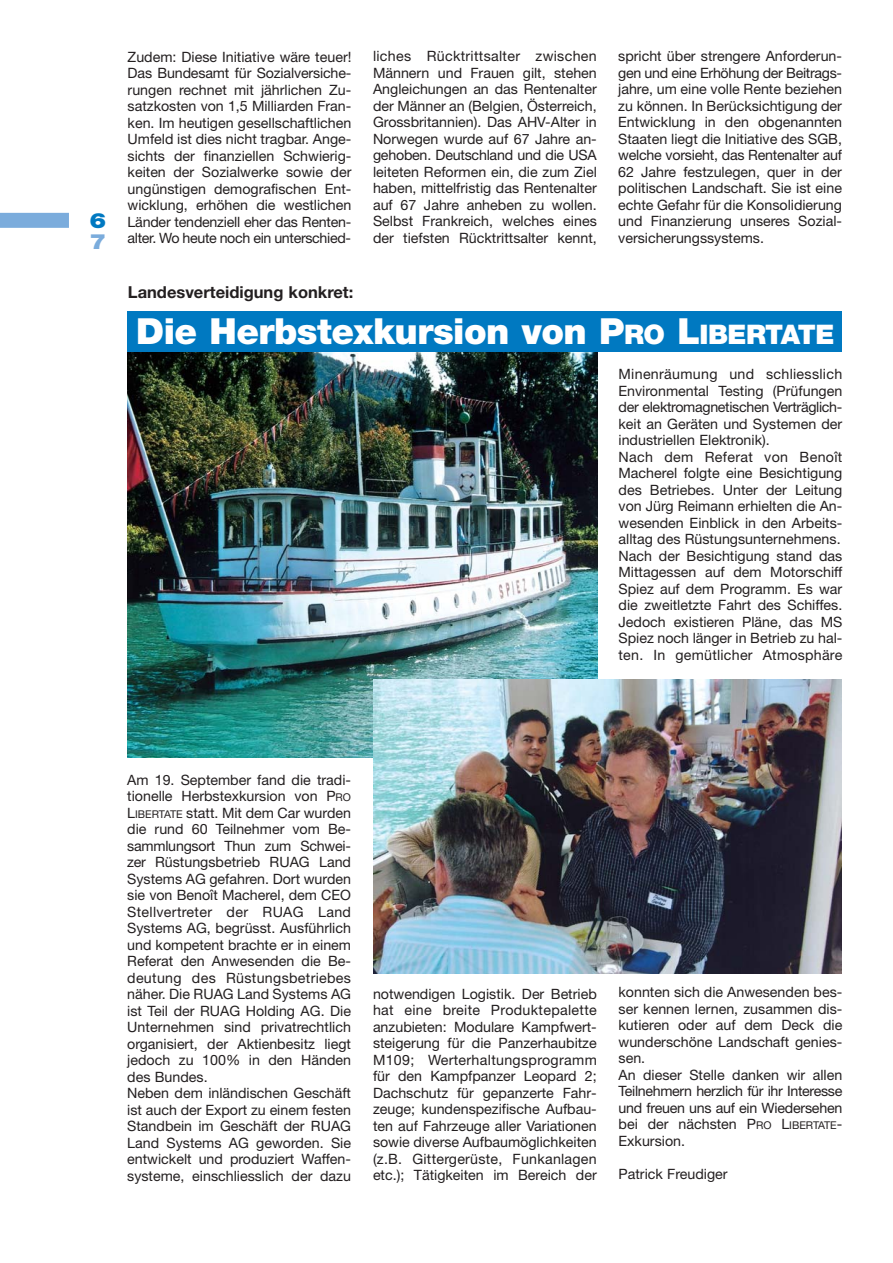
<style>
.page{position:relative;width:893px;height:1263px;background:#fff}
.page>*{position:absolute;margin:0;border:0;box-sizing:border-box;transform-origin:0 0}
.t1{font:900 36px "Helvetica Neue";letter-spacing:-.015em;color:#fff}
.t2{font:900 21px "Helvetica Neue";color:#0079c1;scale:1.2 1}
.t3{font:900 21px "Helvetica Neue";color:#7bacdc;scale:1.2 1}
.t4{font:700 16.5px "Helvetica Neue";color:#231f20}
.t5{font:14.25px/16.5px "Helvetica Neue";color:#231f20;text-align:justify}
.s1{font-size:27px}
.s2{font-size:10.65px}
</style>
<div class="page">
<div style="left:0;top:213px;width:69px;height:15px;background:#7bacdc"></div>
<img style="left:128px;top:352px;width:469px;height:405px">
<img style="left:373px;top:680px;width:468px;height:294px">
<div style="left:127px;top:311px;width:715px;height:41px;background:#0079c1"></div>
<h2 class="t2" style="left:89px;top:213px;width:16px">6</h2>
<h2 class="t3" style="left:89px;top:234px;width:16px">7</h2>
<p class="t5" style="left:128px;top:50px;width:225px">Zudem: Diese Initiative wäre teuer!<br>Das Bundesamt für Sozialversiche&shy;rungen rechnet mit jährlichen Zu&shy;satzkosten von 1,5 Milliarden Fran&shy;ken. Im heutigen gesellschaftlichen Umfeld ist dies nicht tragbar. Ange&shy;sichts der finanziellen Schwierig&shy;keiten der Sozialwerke sowie der ungünstigen demografischen Ent&shy;wicklung, erhöhen die westlichen Länder tendenziell eher das Renten&shy;alter. Wo heute noch ein unterschied-</p>
<p class="t5" style="left:373px;top:50px;width:225px">liches Rücktrittsalter zwischen Männern und Frauen gilt, stehen Angleichungen an das Rentenalter der Männer an (Belgien, Österreich, Grossbritannien). Das AHV-Alter in Norwegen wurde auf 67 Jahre an&shy;gehoben. Deutschland und die USA leiteten Reformen ein, die zum Ziel haben, mittelfristig das Rentenalter auf 67 Jahre anheben zu wollen.<br>Selbst Frankreich, welches eines der tiefsten Rücktrittsalter kennt,</p>
<p class="t5" style="left:618px;top:50px;width:225px">spricht über strengere Anforderun&shy;gen und eine Erhöhung der Beitrags&shy;jahre, um eine volle Rente beziehen zu können. In Berücksichtigung der Entwicklung in den obgenannten Staaten liegt die Initiative des SGB, welche vorsieht, das Rentenalter auf 62 Jahre festzulegen, quer in der politischen Landschaft. Sie ist eine echte Gefahr für die Konsolidierung und Finanzierung unseres Sozial&shy;versicherungssystems.</p>
<p class="t4" style="left:128px;top:286px;width:227px">Landesverteidigung konkret:</p>
<h1 class="t1" style="left:136px;top:318px;width:699px">Die Herbstexkursion von P<span class="s1">RO</span> L<span class="s1">IBERTATE</span></h1>
<p class="t5" style="left:618px;top:367px;width:225px;text-align:left">Minenräumung und schliesslich Environmental Testing (Prüfungen der elektromagnetischen Verträglich&shy;keit an Geräten und Systemen der industriellen Elektronik).<br>Nach dem Referat von Benoît Macherel folgte eine Besichtigung des Betriebes. Unter der Leitung von Jürg Reimann erhielten die An&shy;wesenden Einblick in den Arbeits&shy;alltag des Rüstungsunternehmens.<br>Nach der Besichtigung stand das Mittagessen auf dem Motorschiff Spiez auf dem Programm. Es war die zweitletzte Fahrt des Schiffes.<br>Jedoch existieren Pläne, das MS Spiez noch länger in Betrieb zu hal&shy;ten. In gemütlicher Atmosphäre</p>
<p class="t5" style="left:127px;top:773px;width:225px;text-align:left">Am 19. September fand die tradi&shy;tionelle Herbstexkursion von P<span class="s2">RO<br></span>L<span class="s2">IBERTATE</span> statt. Mit dem Car wurden die rund 60 Teilnehmer vom Be&shy;sammlungsort Thun zum Schwei&shy;zer Rüstungsbetrieb RUAG Land<br>Systems AG gefahren. Dort wurden sie von Benoît Macherel, dem CEO<br>Stellvertreter der RUAG Land<br>Systems AG, begrüsst. Ausführlich und kompetent brachte er in einem<br>Referat den Anwesenden die Be&shy;deutung des Rüstungsbetriebes näher. Die RUAG Land Systems AG ist Teil der RUAG Holding AG. Die<br>Unternehmen sind privatrechtlich organisiert, der Aktienbesitz liegt jedoch zu 100% in den Händen des Bundes.<br>Neben dem inländischen Geschäft ist auch der Export zu einem festen<br>Standbein im Geschäft der RUAG<br>Land Systems AG geworden. Sie entwickelt und produziert Waffen&shy;systeme, einschliesslich der dazu</p>
<p class="t5" style="left:373px;top:987px;width:225px">notwendigen Logistik. Der Betrieb hat eine breite Produktepalette anzubieten: Modulare Kampfwert&shy;steigerung für die Panzerhaubitze M109; Werterhaltungsprogramm für den Kampfpanzer Leopard 2; Dachschutz für gepanzerte Fahr&shy;zeuge; kundenspezifische Aufbau&shy;ten auf Fahrzeuge aller Variationen sowie diverse Aufbaumöglichkeiten (z.B. Gittergerüste, Funkanlagen etc.); Tätigkeiten im Bereich der</p>
<p class="t5" style="left:618px;top:985px;width:225px;text-align:left">konnten sich die Anwesenden bes&shy;ser kennen lernen, zusammen dis&shy;kutieren oder auf dem Deck die wunderschöne Landschaft genies&shy;sen.<br>An dieser Stelle danken wir allen<br>Teilnehmern herzlich für ihr Interesse und freuen uns auf ein Wiedersehen bei der nächsten P<span class="s2">RO</span> L<span class="s2">IBERTATE</span>-<br>Exkursion.</p>
<p class="t5" style="left:618px;top:1167px;width:111px">Patrick Freudiger</p>
</div>
